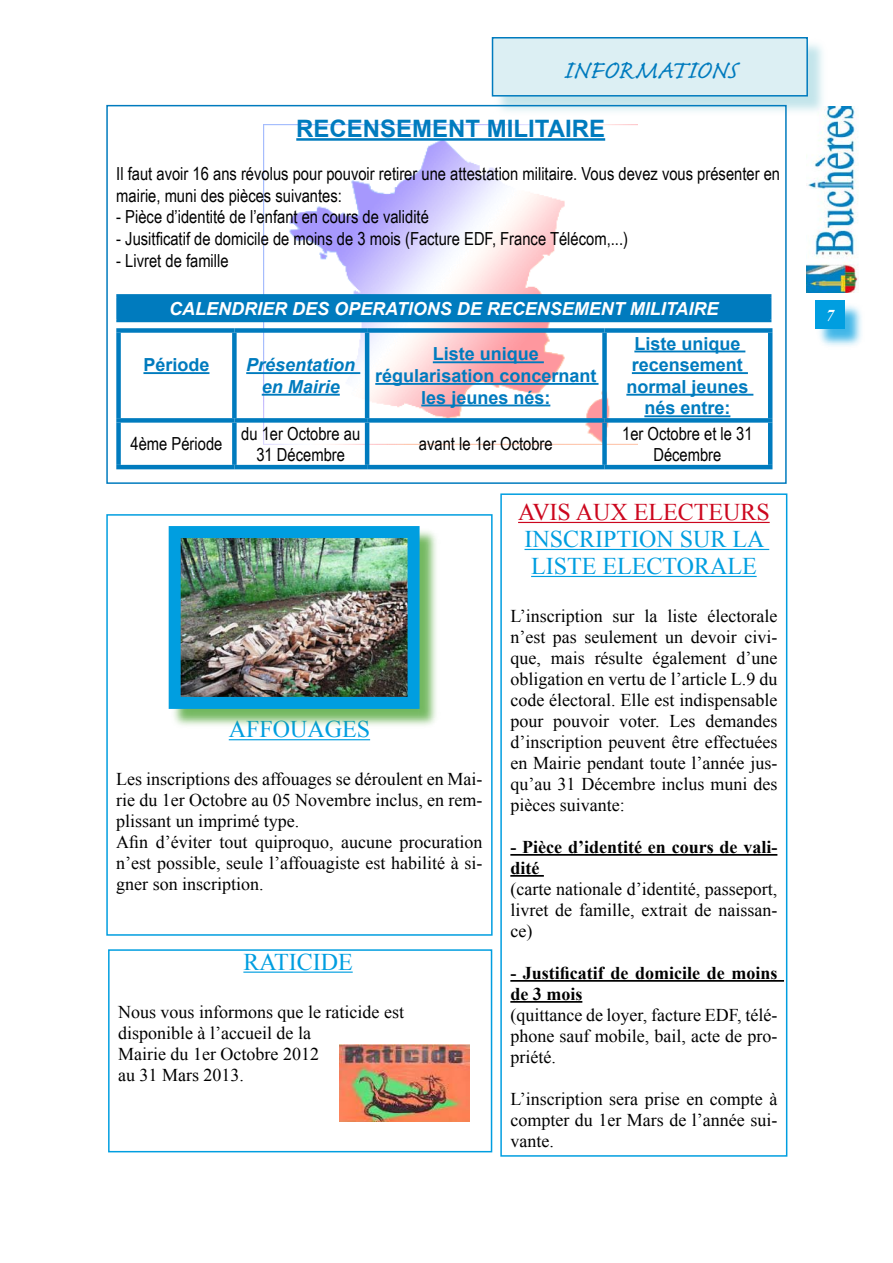
<style>
.page{position:relative;width:893px;height:1263px;background:#fff}
.page>*{position:absolute;margin:0;border:0;box-sizing:border-box;transform-origin:0 0}
.t1{font:33px "Caflisch Script Pro";letter-spacing:-.005em;color:#007bbe}
.t2{font:24px/27px "Times New Roman";color:#009ee0}
.t3{font:700 24px "Arial";color:#007bbe}
.t4{font:24px "Times New Roman";color:#cc071e}
.t5{font:18px/21px "Times New Roman";color:#000;text-align:justify}
.t6{font:18px/21.6px "Arial Narrow";color:#000;text-align:center}
.t7{font:700 18px/21.6px "Arial";color:#007bbe;text-align:center}
.t8{font:700 18px/21px "Times New Roman";color:#000}
.t9{font:italic 700 18px "Arial";color:#fff}
.t10{font:italic 700 18px/21.6px "Arial";color:#007bbe;text-align:center}
.t11{font:italic 700 16.5px "Times New Roman";color:#fff}
</style>
<div class="page">
<img style="left:806px;top:106px;width:53px;height:187px">
<div style="left:493px;top:39px;width:335px;height:77px;background:#afdce4;opacity:.75"></div>
<div style="left:492px;top:38px;width:315px;height:58px;background:#dceff3"></div>
<div style="left:492px;top:37px;width:316px;height:60px;border:2px solid #007bbe"></div>
<div style="left:816px;top:302px;width:49px;height:48px;background:#009ee0;opacity:.75"></div>
<div style="left:815px;top:301px;width:30px;height:28px;background:#009ee0"></div>
<img style="left:264px;top:124px;width:373px;height:320px">
<hr style="left:296px;top:138px;width:309px;height:3px;background:#007bbe">
<div style="left:118px;top:296px;width:652px;height:25px;background:#007bbe"></div>
<hr style="left:116px;top:294px;width:655px;height:3px;background:#007bbe">
<hr style="left:116px;top:297px;width:3px;height:22px;background:#007bbe">
<hr style="left:768px;top:297px;width:3px;height:22px;background:#007bbe">
<hr style="left:116px;top:319px;width:655px;height:3px;background:#007bbe">
<div style="left:116px;top:328px;width:118px;height:5px;background:#007bbe"></div>
<div style="left:116px;top:333px;width:5px;height:85px;background:#007bbe"></div>
<div style="left:234px;top:328px;width:133px;height:5px;background:#007bbe"></div>
<div style="left:232px;top:333px;width:5px;height:85px;background:#007bbe"></div>
<div style="left:367px;top:328px;width:237px;height:5px;background:#007bbe"></div>
<hr style="left:365px;top:333px;width:4px;height:85px;background:#007bbe">
<div style="left:604px;top:328px;width:168px;height:5px;background:#007bbe"></div>
<div style="left:602px;top:333px;width:5px;height:85px;background:#007bbe"></div>
<hr style="left:768px;top:333px;width:4px;height:85px;background:#007bbe">
<div style="left:116px;top:418px;width:118px;height:5px;background:#007bbe"></div>
<div style="left:116px;top:423px;width:5px;height:42px;background:#007bbe"></div>
<div style="left:234px;top:418px;width:133px;height:5px;background:#007bbe"></div>
<div style="left:232px;top:423px;width:5px;height:42px;background:#007bbe"></div>
<div style="left:367px;top:418px;width:237px;height:5px;background:#007bbe"></div>
<hr style="left:365px;top:423px;width:4px;height:42px;background:#007bbe">
<div style="left:604px;top:418px;width:168px;height:5px;background:#007bbe"></div>
<div style="left:602px;top:423px;width:5px;height:42px;background:#007bbe"></div>
<hr style="left:768px;top:423px;width:4px;height:42px;background:#007bbe">
<hr style="left:116px;top:465px;width:118px;height:4px;background:#007bbe">
<hr style="left:234px;top:465px;width:133px;height:4px;background:#007bbe">
<hr style="left:367px;top:465px;width:237px;height:4px;background:#007bbe">
<hr style="left:604px;top:465px;width:168px;height:4px;background:#007bbe">
<hr style="left:143px;top:372px;width:66px;height:2px;background:#007bbe">
<hr style="left:246px;top:372px;width:114px;height:2px;background:#007bbe">
<hr style="left:262px;top:394px;width:78px;height:2px;background:#007bbe">
<hr style="left:433px;top:361px;width:111px;height:2px;background:#007bbe">
<hr style="left:375px;top:383px;width:223px;height:2px;background:#007bbe">
<hr style="left:421px;top:405px;width:129px;height:1px;background:#007bbe">
<hr style="left:634px;top:351px;width:111px;height:1px;background:#007bbe">
<hr style="left:632px;top:372px;width:116px;height:2px;background:#007bbe">
<hr style="left:626px;top:394px;width:127px;height:2px;background:#007bbe">
<hr style="left:644px;top:415px;width:86px;height:2px;background:#007bbe">
<div style="left:106px;top:105px;width:681px;height:379px;border:2px solid #007bbe"></div>
<img style="left:339px;top:1045px;width:130px;height:77px">
<hr style="left:243px;top:971px;width:110px;height:2px;background:#009ee0">
<div style="left:108px;top:949px;width:384px;height:203px;border:2px solid #009ee0"></div>
<hr style="left:229px;top:739px;width:141px;height:1px;background:#009ee0">
<div style="left:106px;top:514px;width:387px;height:422px;border:2px solid #009ee0"></div>
<div style="left:170px;top:527px;width:270px;height:201px;background:#45a12b;opacity:.75"></div>
<img style="left:182px;top:539px;width:225px;height:157px">
<div style="left:169px;top:526px;width:251px;height:183px;border:12px solid #009ee0"></div>
<hr style="left:518px;top:522px;width:252px;height:1px;background:#cc071e">
<hr style="left:524px;top:549px;width:245px;height:1px;background:#009ee0">
<hr style="left:531px;top:576px;width:226px;height:1px;background:#009ee0">
<hr style="left:510px;top:854px;width:267px;height:2px;background:#000">
<hr style="left:510px;top:875px;width:34px;height:2px;background:#000">
<hr style="left:510px;top:980px;width:274px;height:2px;background:#000">
<hr style="left:510px;top:1001px;width:72px;height:2px;background:#000">
<div style="left:500px;top:493px;width:287px;height:664px;border:2px solid #009ee0"></div>
<h1 class="t1" style="left:563px;top:53px;width:175px">INFORMATIONS</h1>
<h2 class="t3" style="left:296px;top:113px;width:310px">RECENSEMENT MILITAIRE</h2>
<p class="t6" style="left:116px;top:162px;width:665px;text-align:left">Il faut avoir 16 ans révolus pour pouvoir retirer une attestation militaire. Vous devez vous présenter en mairie, muni des pièces suivantes:</p>
<p class="t6" style="left:116px;top:205px;width:314px">- Pièce d’identité de l’enfant en cours de validité</p>
<p class="t6" style="left:116px;top:227px;width:513px">- Jusitficatif de domicile de moins de 3 mois (Facture EDF, France Télécom,...)</p>
<p class="t6" style="left:116px;top:249px;width:114px">- Livret de famille</p>
<p class="t9" style="left:169px;top:297px;width:551px">CALENDRIER DES OPERATIONS DE RECENSEMENT MILITAIRE</p>
<p class="t7" style="left:143px;top:355px;width:68px">Période</p>
<p class="t10" style="left:246px;top:355px;width:111px">Présentation en Mairie</p>
<p class="t7" style="left:375px;top:344px;width:223px">Liste unique régularisation concernant les jeunes nés:</p>
<p class="t7" style="left:626px;top:333px;width:124px">Liste unique recensement normal jeunes nés entre:</p>
<p class="t6" style="left:131px;top:432px;width:93px">4ème Période</p>
<p class="t6" style="left:241px;top:422px;width:120px">du 1er Octobre au<br>31 Décembre</p>
<p class="t6" style="left:419px;top:432px;width:135px">avant le 1er Octobre</p>
<p class="t6" style="left:622px;top:422px;width:132px">1er Octobre et le 31<br>Décembre</p>
<h2 class="t2" style="left:229px;top:715px;width:143px">AFFOUAGES</h2>
<p class="t5" style="left:116px;top:768px;width:368px;text-align:left">Les inscriptions des affouages se déroulent en Mai&shy;rie du 1er Octobre au 05 Novembre inclus, en rem&shy;plissant un imprimé type.<br>Afin d’éviter tout quiproquo, aucune procuration n’est possible, seule l’affouagiste est habilité à si&shy;gner son inscription.</p>
<h2 class="t2" style="left:243px;top:948px;width:31px">Raticide</h2>
<p class="t5" style="left:118px;top:1001px;width:287px;text-align:left">Nous vous informons que le raticide est disponible à l’accueil de la<br>Mairie du 1er Octobre 2012<br>au 31 Mars 2013.</p>
<h2 class="t4" style="left:518px;top:496px;width:14px">avis</h2>
<h2 class="t4" style="left:576px;top:496px;width:74px">aux electeurs</h2>
<h2 class="t2" style="left:524px;top:525px;width:242px">INSCRIPTION SUR LA<br>LISTE ELECTORALE</h2>
<p class="t5" style="left:510px;top:605px;width:269px">L’inscription sur la liste électorale n’est pas seulement un devoir civi&shy;que, mais résulte également d’une obligation en vertu de l’article L.9 du code électoral. Elle est indispensable pour pouvoir voter. Les demandes d’inscription peuvent être effectuées en Mairie pendant toute l’année jus&shy;qu’au 31 Décembre inclus muni des pièces suivante:</p>
<p class="t8" style="left:510px;top:836px;width:269px">- Pièce d’identité en cours de vali&shy;dité</p>
<p class="t5" style="left:510px;top:878px;width:269px">(carte nationale d’identité, passeport, livret de famille, extrait de naissan&shy;ce)</p>
<p class="t8" style="left:510px;top:962px;width:269px">- Justificatif de domicile de moins de 3 mois</p>
<p class="t5" style="left:510px;top:1004px;width:269px">(quittance de loyer, facture EDF, télé&shy;phone sauf mobile, bail, acte de pro&shy;priété.</p>
<p class="t5" style="left:510px;top:1088px;width:269px">L’inscription sera prise en compte à compter du 1er Mars de l’année sui&shy;vante.</p>
<p class="t11" style="left:826px;top:303px;width:10px">7</p>
</div>
